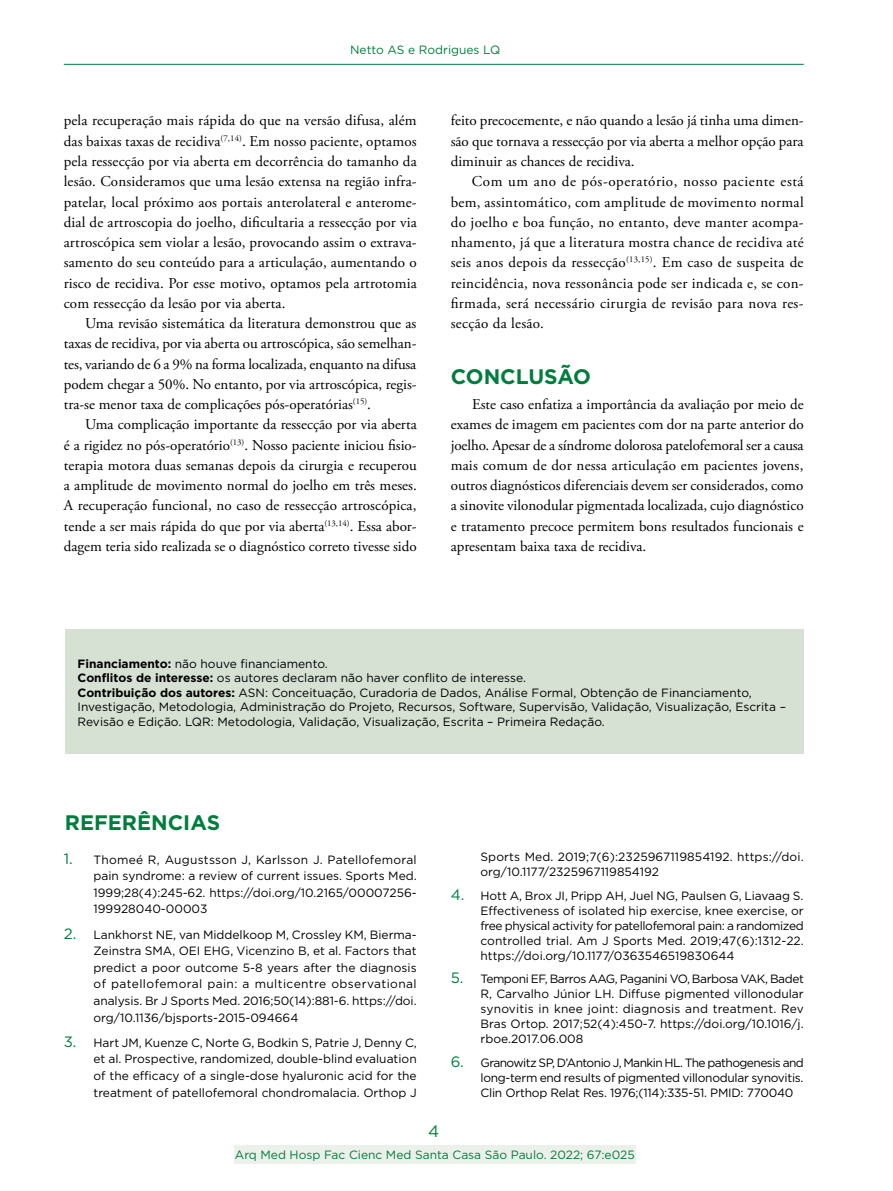
<style>
.page{position:relative;width:893px;height:1191px;background:#fff}
.page>*{position:absolute;margin:0;border:0;box-sizing:border-box;transform-origin:0 0}
.t1{font:700 21px "Gotham";color:#007d3d}
.t2{font:16.5px "Gotham";color:#007d3d}
.t3{font:15px/20.2px "Adobe Garamond Pro";color:#000;text-align:justify}
.t4{font:12px/16.6px "Gotham";color:#000;text-align:justify}
.t5{font:12px "Gotham";color:#007d3d}
.s1{font-weight:700}
.s2{font-size:15px;color:#007d3d}
</style>
<div class="page">
<hr style="left:64px;top:64px;width:740px;height:1px;background:#007d3d">
<div style="left:234px;top:1145px;width:401px;height:19px;background:#ebf0ea"></div>
<div style="left:65px;top:630px;width:739px;height:124px;background:#d6e1d4"></div>
<p class="t5" style="left:350px;top:42px;width:152px">Netto AS e Rodrigues LQ</p>
<p class="t3" style="left:64px;top:111px;width:354px">pela recuperação mais rápida do que na versão difusa, além das baixas taxas de recidiva<sup>(7,14)</sup>. Em nosso paciente, optamos pela ressecção por via aberta em decorrência do tamanho da lesão. Consideramos que uma lesão extensa na região infra&shy;patelar, local próximo aos portais anterolateral e anterome&shy;dial de artroscopia do joelho, dificultaria a ressecção por via artroscópica sem violar a lesão, provocando assim o extrava&shy;samento do seu conteúdo para a articulação, aumentando o risco de recidiva. Por esse motivo, optamos pela artrotomia com ressecção da lesão por via aberta.</p>
<p class="t3" style="left:64px;top:314px;width:354px;text-indent:21px">Uma revisão sistemática da literatura demonstrou que as taxas de recidiva, por via aberta ou artroscópica, são semelhan&shy;tes, variando de 6 a 9% na forma localizada, enquanto na difusa podem chegar a 50%. No entanto, por via artroscópica, regis&shy;tra-se menor taxa de complicações pós-operatórias<sup>(15)</sup>.</p>
<p class="t3" style="left:64px;top:415px;width:355px;text-indent:21px">Uma complicação importante da ressecção por via aberta é a rigidez no pós-operatório<sup>(13)</sup>. Nosso paciente iniciou fisio&shy;terapia motora duas semanas depois da cirurgia e recuperou a amplitude de movimento normal do joelho em três meses.<br>A recuperação funcional, no caso de ressecção artroscópica, tende a ser mais rápida do que por via aberta<sup>(13,14)</sup>. Essa abor&shy;dagem teria sido realizada se o diagnóstico correto tivesse sido</p>
<p class="t3" style="left:451px;top:111px;width:354px">feito precocemente, e não quando a lesão já tinha uma dimen&shy;são que tornava a ressecção por via aberta a melhor opção para diminuir as chances de recidiva.</p>
<p class="t3" style="left:451px;top:172px;width:354px;text-indent:21px">Com um ano de pós-operatório, nosso paciente está bem, assintomático, com amplitude de movimento normal do joelho e boa função, no entanto, deve manter acompa&shy;nhamento, já que a literatura mostra chance de recidiva até seis anos depois da ressecção<sup>(13,15)</sup>. Em caso de suspeita de reincidência, nova ressonância pode ser indicada e, se con&shy;firmada, será necessário cirurgia de revisão para nova res&shy;secção da lesão.</p>
<h1 class="t1" style="left:451px;top:363px;width:142px">CONCLUSÃO</h1>
<p class="t3" style="left:451px;top:395px;width:354px;text-indent:21px">Este caso enfatiza a importância da avaliação por meio de exames de imagem em pacientes com dor na parte anterior do joelho. Apesar de a síndrome dolorosa patelofemoral ser a causa mais comum de dor nessa articulação em pacientes jovens, outros diagnósticos diferenciais devem ser considerados, como a sinovite vilonodular pigmentada localizada, cujo diagnóstico e tratamento precoce permitem bons resultados funcionais e apresentam baixa taxa de recidiva.</p>
<p class="t4" style="left:78px;top:656px;width:710px;line-height:14.4px;text-align:left"><span class="s1">Financiamento:</span> não houve financiamento.<br><span class="s1">Conflitos de interesse:</span> os autores declaram não haver conflito de interesse.<br><span class="s1">Contribuição dos autores:</span> ASN: Conceituação, Curadoria de Dados, Análise Formal, Obtenção de Financiamento, Investigação, Metodologia, Administração do Projeto, Recursos, Software, Supervisão, Validação, Visualização, Escrita – Revisão e Edição. LQR: Metodologia, Validação, Visualização, Escrita – Primeira Redação.</p>
<h1 class="t1" style="left:65px;top:808px;width:157px">REFERÊNCIAS</h1>
<p class="t4" style="left:94px;top:850px;width:325px;text-indent:-30px"><span class="s2">1.</span> Thomeé R, Augustsson J, Karlsson J. Patellofemoral pain syndrome: a review of current issues. Sports Med.<br>1999;28(4):245-62. https://doi.org/10.2165/00007256- 199928040-00003</p>
<p class="t4" style="left:94px;top:925px;width:325px;text-indent:-30px"><span class="s2">2.</span> Lankhorst NE, van Middelkoop M, Crossley KM, Bierma-Zeinstra SMA, OEI EHG, Vicenzino B, et al. Factors that predict a poor outcome 5-8 years after the diagnosis of patellofemoral pain: a multicentre observational analysis. Br J Sports Med. 2016;50(14):881-6. https://doi. org/10.1136/bjsports-2015-094664</p>
<p class="t4" style="left:94px;top:1034px;width:325px;text-indent:-30px"><span class="s2">3.</span> Hart JM, Kuenze C, Norte G, Bodkin S, Patrie J, Denny C, et al. Prospective, randomized, double-blind evaluation of the efficacy of a single-dose hyaluronic acid for the treatment of patellofemoral chondromalacia. Orthop J</p>
<p class="t4" style="left:480px;top:849px;width:325px;line-height:15px">Sports Med. 2019;7(6):2325967119854192. https://doi. org/10.1177/2325967119854192</p>
<p class="t4" style="left:480px;top:887px;width:325px;line-height:15px;text-indent:-30px"><span class="s2">4.</span> Hott A, Brox JI, Pripp AH, Juel NG, Paulsen G, Liavaag S.<br>Effectiveness of isolated hip exercise, knee exercise, or free physical activity for patellofemoral pain: a randomized controlled trial. Am J Sports Med. 2019;47(6):1312-22. https://doi.org/10.1177/0363546519830644</p>
<p class="t4" style="left:480px;top:971px;width:325px;line-height:15px;text-indent:-30px"><span class="s2">5.</span> Temponi EF, Barros AAG, Paganini VO, Barbosa VAK, Badet R, Carvalho Júnior LH. Diffuse pigmented villonodular synovitis in knee joint: diagnosis and treatment. Rev Bras Ortop. 2017;52(4):450-7. https://doi.org/10.1016/j. rboe.2017.06.008</p>
<p class="t4" style="left:480px;top:1054px;width:325px;line-height:15px;text-indent:-30px"><span class="s2">6.</span> Granowitz SP, D’Antonio J, Mankin HL. The pathogenesis and long-term end results of pigmented villonodular synovitis.<br>Clin Orthop Relat Res. 1976;(114):335-51. PMID: 770040</p>
<p class="t2" style="left:428px;top:1120px;width:13px">4</p>
<p class="t5" style="left:235px;top:1147px;width:401px">Arq Med Hosp Fac Cienc Med Santa Casa São Paulo. 2022; 67:e025</p>
</div>
